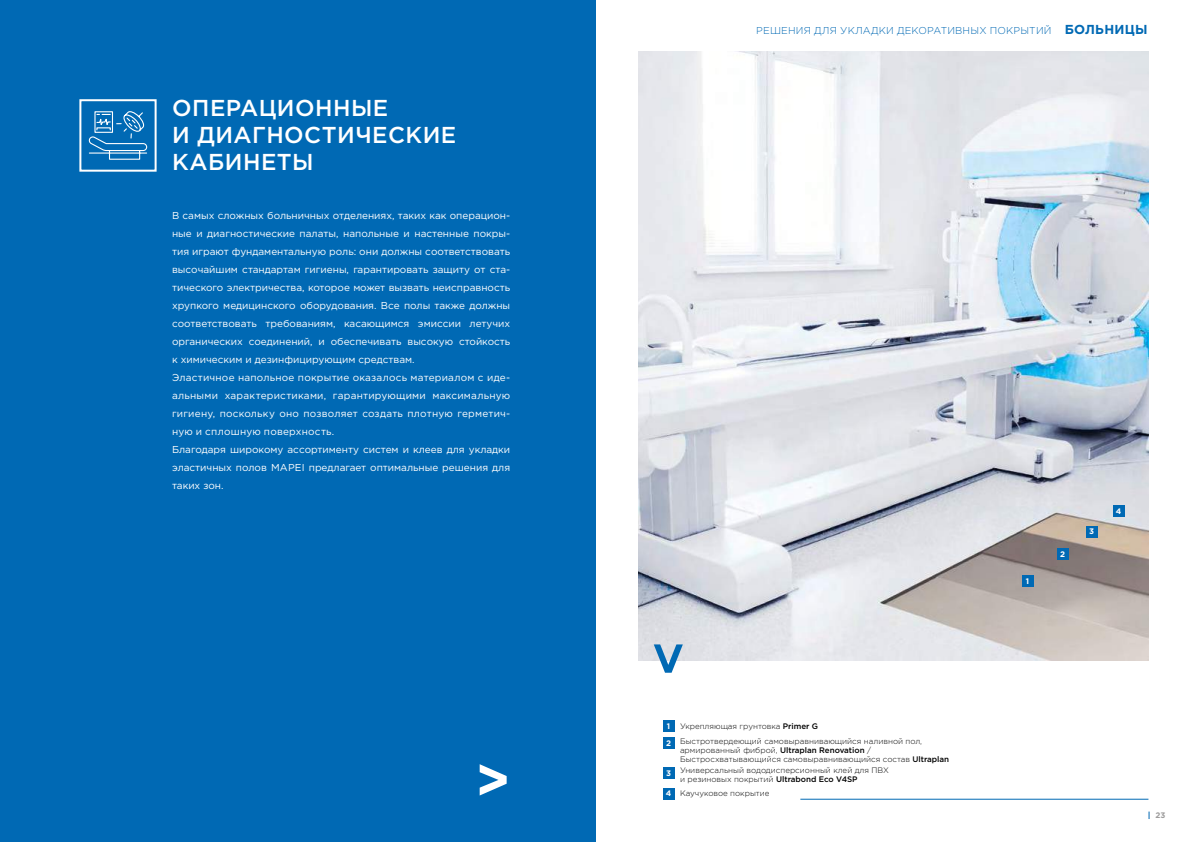
<style>
.page{position:relative;width:1191px;height:842px;background:#fff}
.page>*{position:absolute;margin:0;border:0;box-sizing:border-box;transform-origin:0 0}
.t1{font:700 55.7px "Gotham Pro";color:#fff}
.t2{font:500 23px/27px "Gotham Pro";letter-spacing:.02em;color:#fff}
.t3{font:700 13px "Gotham Pro";letter-spacing:.02em;color:#0069b4}
.t4{font:10px/18px "Gotham Pro";color:#fff}
.t5{font:300 10px "Gotham Pro";letter-spacing:.02em;color:#0069b4}
.t6{font:300 8px/9px "Gotham Pro";color:#000}
.t7{font:700 8px "Gotham Pro";color:#fff}
.t8{font:700 8px "Gotham Pro";color:#9d9c9c}
.s1{font-weight:700;color:#fff}
.s2{font-weight:500}
.s3{color:#0069b4}
</style>
<div class="page">
<div style="left:0;top:0;width:595px;height:842px;background:#0069b4"></div>
<img style="left:638px;top:51px;width:510px;height:609px">
<div style="left:79px;top:99px;width:78px;height:73px;border:2px solid #fff"></div>
<hr style="left:800px;top:799px;width:348px;height:1px;background:#0069b4">
<svg style="left:88px;top:111px;width:60px;height:49px"></svg>
<svg style="left:654px;top:644px;width:29px;height:29px"></svg>
<div style="left:663px;top:721px;width:11px;height:11px;background:#0069b4"></div>
<div style="left:663px;top:738px;width:11px;height:11px;background:#0069b4"></div>
<div style="left:663px;top:767px;width:11px;height:12px;background:#0069b4"></div>
<div style="left:663px;top:788px;width:11px;height:11px;background:#0069b4"></div>
<div style="left:1022px;top:575px;width:11px;height:11px;background:#0069b4"></div>
<div style="left:1057px;top:548px;width:11px;height:11px;background:#0069b4"></div>
<div style="left:1086px;top:526px;width:11px;height:11px;background:#0069b4"></div>
<div style="left:1113px;top:505px;width:11px;height:11px;background:#0069b4"></div>
<h2 class="t2" style="left:172px;top:94px;width:285px">ОПЕРАЦИОННЫЕ<br>И ДИАГНОСТИЧЕСКИЕ<br>КАБИНЕТЫ</h2>
<p class="t4" style="left:172px;top:207px;width:340px">В самых сложных больничных отделениях, таких как операцион&shy;ные и диагностические палаты, напольные и настенные покры&shy;тия играют фундаментальную роль: они должны соответствовать высочайшим стандартам гигиены, гарантировать защиту от ста&shy;тического электричества, которое может вызвать неисправность хрупкого медицинского оборудования. Все полы также должны соответствовать требованиям, касающимся эмиссии летучих органических соединений, и обеспечивать высокую стойкость к химическим и дезинфицирующим средствам.<br>Эластичное напольное покрытие оказалось материалом с иде&shy;альными характеристиками, гарантирующими максимальную гигиену, поскольку оно позволяет создать плотную герметич&shy;ную и сплошную поверхность.<br>Благодаря широкому ассортименту систем и клеев для укладки эластичных полов MAPEI предлагает оптимальные решения для таких зон.</p>
<h1 class="t1" style="left:475px;top:747px;width:37px">&gt;</h1>
<p class="t5" style="left:756px;top:25px;width:297px">РЕШЕНИЯ ДЛЯ УКЛАДКИ ДЕКОРАТИВНЫХ ПОКРЫТИЙ</p>
<h3 class="t3" style="left:1064px;top:22px;width:84px">БОЛЬНИЦЫ</h3>
<p class="t6" style="left:666px;top:719px;width:257px;line-height:14.3px"><span class="s1">1</span> Укрепляющая грунтовка <span class="s2">Primer G<br></span><span class="s1">2</span> Быстротвердеющий самовыравнивающийся наливной пол,</p>
<p class="t6" style="left:680px;top:745px;width:271px">армированный фиброй, <span class="s2">Ultraplan Renovation</span> /<br>Быстросхватывающийся самовыравнивающийся состав <span class="s2">Ultraplan</span></p>
<p class="t6" style="left:680px;top:766px;width:211px;text-indent:-14px"><span class="s1">3</span> Универсальный вододисперсионный клей для ПВХ и резиновых покрытий <span class="s2">Ultrabond Eco V4SP</span></p>
<p class="t6" style="left:666px;top:789px;width:105px"><span class="s1">4</span> Каучуковое покрытие</p>
<p class="t7" style="left:1026px;top:576px;width:5px">1</p>
<p class="t7" style="left:1060px;top:549px;width:6px">2</p>
<p class="t7" style="left:1089px;top:527px;width:6px">3</p>
<p class="t7" style="left:1116px;top:506px;width:7px">4</p>
<p class="t8" style="left:1147px;top:810px;width:19px"><span class="s3">|</span> 23</p>
</div>
